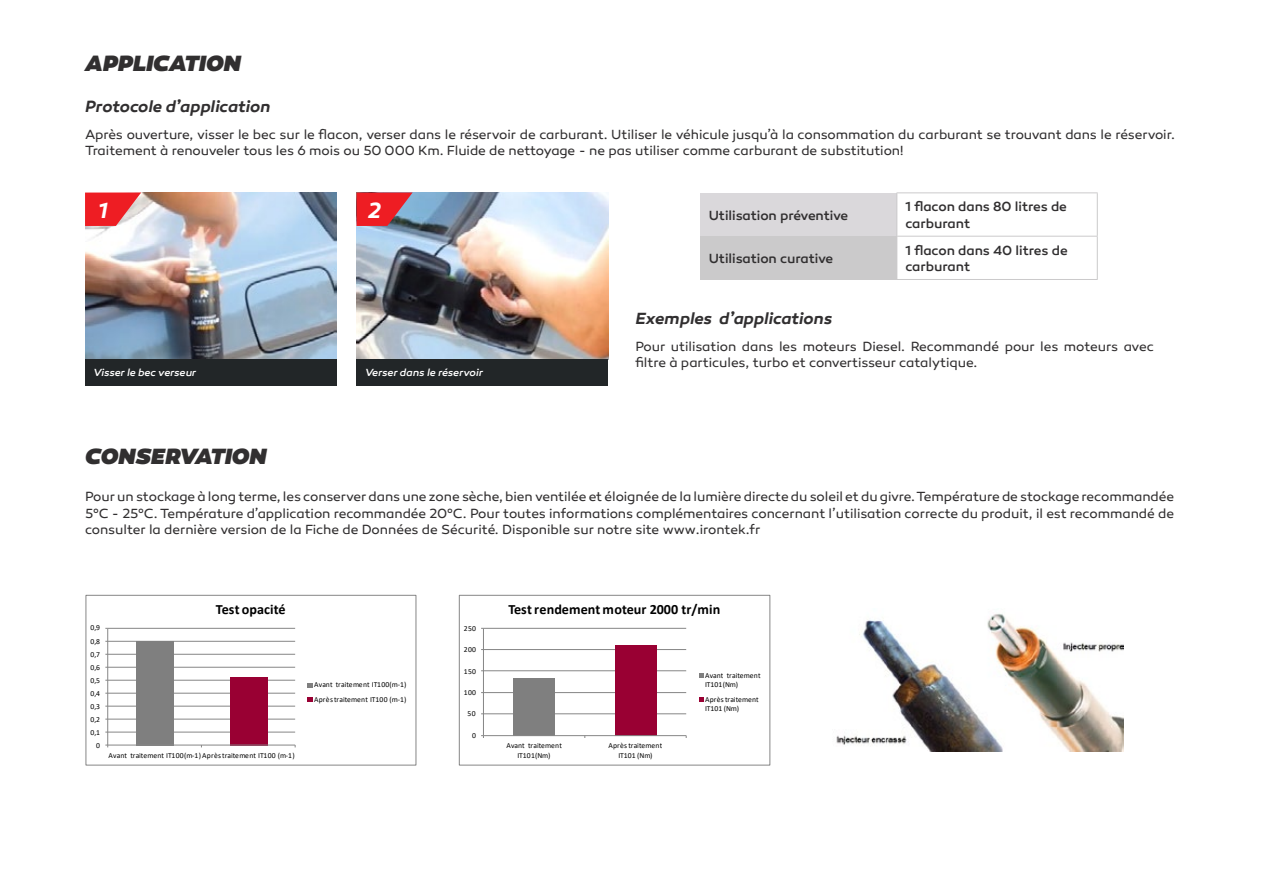
<style>
.page{position:relative;width:1263px;height:893px;background:#fff}
.page>*{position:absolute;margin:0;border:0;box-sizing:border-box;transform-origin:0 0}
.t1{font:italic 900 22.5px "Canaro";color:#312f30}
.t2{font:italic 600 22.5px "Canaro";color:#fff}
.t3{font:italic 600 16.5px "Canaro";letter-spacing:-.005em;color:#312f30}
.t4{font:700 14.1px "Calibri";letter-spacing:.005em;color:#000}
.t5{font:13.5px/16.2px "Canaro";letter-spacing:-.005em;color:#312f30}
.t6{font:500 13.5px/16.2px "Canaro";letter-spacing:-.005em;color:#312f30}
.t7{font:italic 500 10.5px "Canaro";letter-spacing:-.005em;color:#fff}
.t8{font:7.65px/9.4px "Calibri";letter-spacing:.015em;color:#000}
</style>
<div class="page">
<img style="left:836px;top:613px;width:287px;height:138px">
<hr style="left:108px;top:732px;width:187px;height:1px;background:#868686">
<hr style="left:108px;top:719px;width:187px;height:1px;background:#868686">
<hr style="left:108px;top:706px;width:187px;height:1px;background:#868686">
<hr style="left:108px;top:693px;width:187px;height:1px;background:#868686">
<hr style="left:108px;top:680px;width:187px;height:1px;background:#868686">
<hr style="left:108px;top:667px;width:187px;height:1px;background:#868686">
<hr style="left:108px;top:654px;width:187px;height:1px;background:#868686">
<hr style="left:108px;top:641px;width:187px;height:1px;background:#868686">
<hr style="left:108px;top:628px;width:187px;height:1px;background:#868686">
<div style="left:230px;top:677px;width:38px;height:69px;background:#903"></div>
<div style="left:136px;top:641px;width:37px;height:104px;background:#7f7f7f"></div>
<hr style="left:107px;top:628px;width:1px;height:117px;background:#868686">
<hr style="left:108px;top:745px;width:187px;height:1px;background:#868686">
<svg style="left:308px;top:683px;width:5px;height:5px"></svg>
<svg style="left:308px;top:697px;width:5px;height:5px"></svg>
<div style="left:86px;top:595px;width:330px;height:170px;border:1px solid #868686"></div>
<hr style="left:483px;top:713px;width:203px;height:1px;background:#868686">
<hr style="left:483px;top:692px;width:203px;height:1px;background:#868686">
<hr style="left:483px;top:670px;width:203px;height:1px;background:#868686">
<hr style="left:483px;top:649px;width:203px;height:1px;background:#868686">
<hr style="left:483px;top:628px;width:203px;height:1px;background:#868686">
<div style="left:514px;top:678px;width:41px;height:58px;background:#7f7f7f"></div>
<div style="left:615px;top:645px;width:41px;height:91px;background:#903"></div>
<hr style="left:483px;top:628px;width:1px;height:108px;background:#868686">
<hr style="left:483px;top:735px;width:203px;height:1px;background:#868686">
<svg style="left:699px;top:673px;width:4px;height:5px"></svg>
<svg style="left:699px;top:697px;width:4px;height:5px"></svg>
<div style="left:459px;top:595px;width:311px;height:170px;border:1px solid #868686"></div>
<div style="left:700px;top:193px;width:197px;height:43px;background:#dad8db"></div>
<div style="left:700px;top:236px;width:197px;height:43px;background:#cbcacb"></div>
<hr style="left:896px;top:192px;width:202px;height:1px;background:#cbcacb">
<hr style="left:896px;top:193px;width:1px;height:43px;background:#cbcacb">
<hr style="left:1097px;top:193px;width:1px;height:43px;background:#cbcacb">
<hr style="left:896px;top:236px;width:202px;height:1px;background:#cbcacb">
<hr style="left:1097px;top:237px;width:1px;height:42px;background:#cbcacb">
<hr style="left:896px;top:279px;width:202px;height:1px;background:#cbcacb">
<img style="left:356px;top:192px;width:252px;height:167px">
<svg style="left:356px;top:192px;width:57px;height:34px;background:#cc3842"></svg>
<div style="left:356px;top:359px;width:252px;height:26px;background:#222628"></div>
<img style="left:85px;top:192px;width:252px;height:167px">
<svg style="left:85px;top:192px;width:56px;height:34px;background:#ec4d51"></svg>
<div style="left:85px;top:359px;width:252px;height:26px;background:#222628"></div>
<h1 class="t1" style="left:85px;top:48px;width:157px">APPLICATION</h1>
<p class="t3" style="left:85px;top:97px;width:187px">Protocole d’application</p>
<p class="t5" style="left:85px;top:127px;width:1091px">Après ouverture, visser le bec sur le flacon, verser dans le réservoir de carburant. Utiliser le véhicule jusqu’à la consommation du carburant se trouvant dans le réservoir.<br>Traitement à renouveler tous les 6 mois ou 50 000 Km. Fluide de nettoyage - ne pas utiliser comme carburant de substitution!</p>
<h1 class="t2" style="left:98px;top:196px;width:11px">1</h1>
<p class="t7" style="left:94px;top:366px;width:104px">Visser le bec verseur</p>
<h1 class="t2" style="left:368px;top:196px;width:15px">2</h1>
<p class="t7" style="left:365px;top:366px;width:120px">Verser dans le réservoir</p>
<p class="t6" style="left:709px;top:207px;width:141px">Utilisation préventive</p>
<p class="t6" style="left:905px;top:199px;width:163px">1 flacon dans 80 litres de carburant</p>
<p class="t6" style="left:709px;top:250px;width:126px">Utilisation curative</p>
<p class="t6" style="left:905px;top:242px;width:164px">1 flacon dans 40 litres de carburant</p>
<p class="t3" style="left:635px;top:308px;width:199px">Exemples d’applications</p>
<p class="t5" style="left:635px;top:338px;width:520px">Pour utilisation dans les moteurs Diesel. Recommandé pour les moteurs avec filtre à particules, turbo et convertisseur catalytique.</p>
<h1 class="t1" style="left:85px;top:441px;width:183px">CONSERVATION</h1>
<p class="t5" style="left:85px;top:489px;width:1090px;text-align:justify">Pour un stockage à long terme, les conserver dans une zone sèche, bien ventilée et éloignée de la lumière directe du soleil et du givre. Température de stockage recommandée 5°C - 25°C. Température d’application recommandée 20°C. Pour toutes informations complémentaires concernant l’utilisation correcte du produit, il est recommandé de consulter la dernière version de la Fiche de Données de Sécurité. Disponible sur notre site www.irontek.fr</p>
<p class="t4" style="left:216px;top:600px;width:71px">Test opacité</p>
<p class="t4" style="left:508px;top:600px;width:214px">Test rendement moteur 2000 tr/min</p>
<p class="t8" style="left:90px;top:623px;width:11px">0,9</p>
<p class="t8" style="left:464px;top:623px;width:14px">250</p>
<p class="t8" style="left:90px;top:636px;width:11px">0,8</p>
<p class="t8" style="left:90px;top:649px;width:11px">0,7</p>
<p class="t8" style="left:464px;top:645px;width:14px">200</p>
<p class="t8" style="left:90px;top:662px;width:11px">0,6</p>
<p class="t8" style="left:464px;top:666px;width:14px">150</p>
<p class="t8" style="left:90px;top:675px;width:11px">0,5</p>
<p class="t8" style="left:90px;top:688px;width:11px">0,4</p>
<p class="t8" style="left:90px;top:701px;width:11px">0,3</p>
<p class="t8" style="left:90px;top:714px;width:11px">0,2</p>
<p class="t8" style="left:314px;top:677px;width:94px;line-height:14.2px">Avant traitement IT100(m-1)<br>Après traitement IT100 (m-1)</p>
<p class="t8" style="left:464px;top:687px;width:14px">100</p>
<p class="t8" style="left:468px;top:709px;width:10px">50</p>
<p class="t8" style="left:705px;top:670px;width:57px">Avant traitement<br>IT101(Nm)</p>
<p class="t8" style="left:705px;top:694px;width:55px">Après traitement<br>IT101 (Nm)</p>
<p class="t8" style="left:90px;top:727px;width:11px">0,1</p>
<p class="t8" style="left:472px;top:730px;width:5px">0</p>
<p class="t8" style="left:96px;top:740px;width:5px">0</p>
<p class="t8" style="left:109px;top:750px;width:188px">Avant traitement IT100(m-1) Après traitement IT100 (m-1)</p>
<p class="t8" style="left:506px;top:741px;width:57px;text-align:center">Avant traitement<br>IT101(Nm)</p>
<p class="t8" style="left:608px;top:741px;width:55px;text-align:center">Après traitement<br>IT101 (Nm)</p>
</div>
